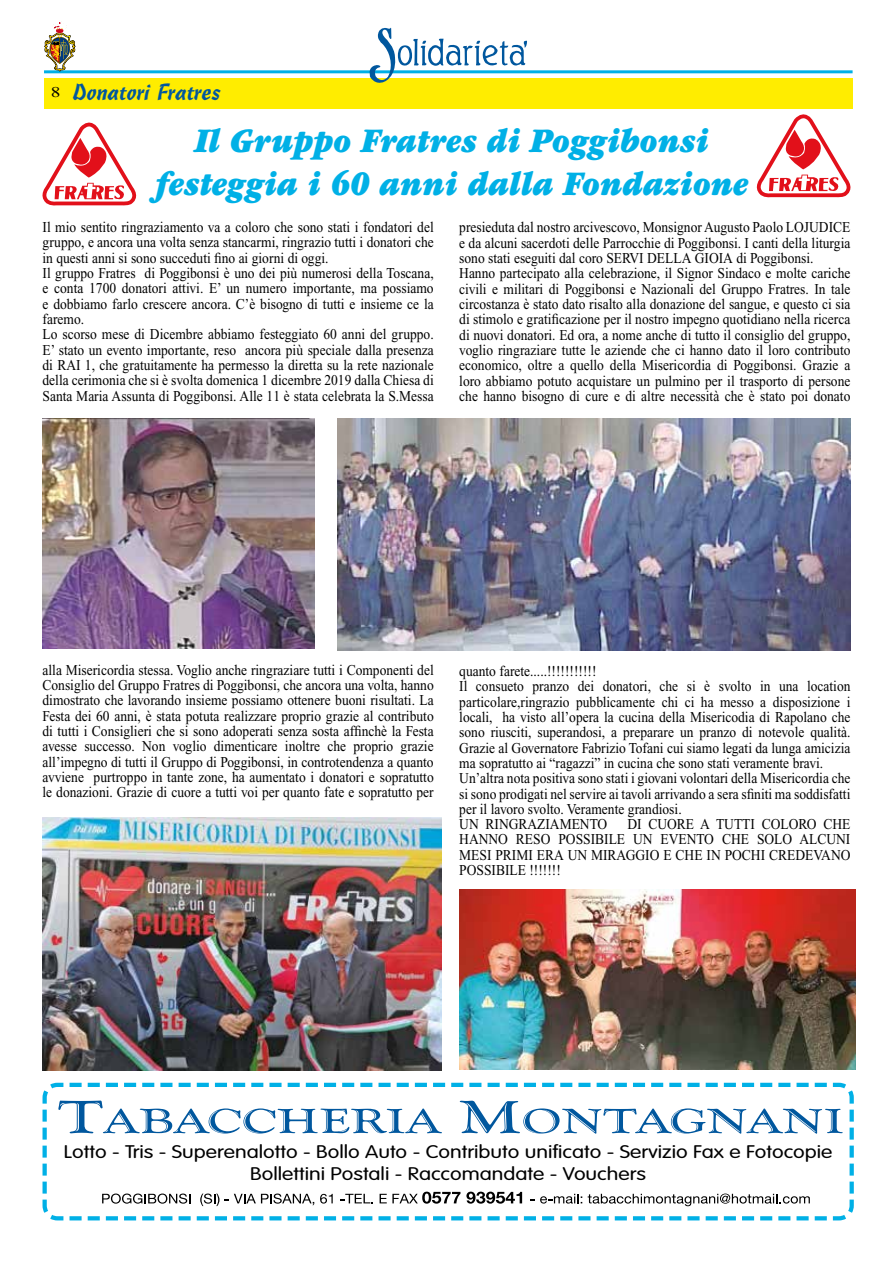
<style>
.page{position:relative;width:893px;height:1263px;background:#fff}
.page>*{position:absolute;margin:0;border:0;box-sizing:border-box;transform-origin:0 0}
.t1{font:italic 900 36px/43.2px "Garamond";color:#00b0e6;text-align:center;scale:.85 1}
.t2{font:22.5px "Cascade Script";color:#00579e}
.t3{font:300 18px/21.6px "VAG Rounded";color:#000;text-align:center;scale:1.2 1}
.t4{font:15px/15.3px "Times New Roman";color:#000;scale:.9 1}
</style>
<div class="page">
<svg style="left:42px;top:1082px;width:812px;height:139px"></svg>
<svg style="left:58px;top:1100px;width:384px;height:33px"></svg>
<svg style="left:460px;top:1101px;width:383px;height:33px"></svg>
<div style="left:44px;top:78px;width:809px;height:31px;background:#ffed00"></div>
<hr style="left:44px;top:70px;width:809px;height:3px;background:#00b0e6">
<svg style="left:367px;top:27px;width:31px;height:56px"></svg>
<svg style="left:398px;top:45px;width:14px;height:21px"></svg>
<div style="left:400px;top:47px;width:9px;height:16px;background:#fff;border-radius:50%"></div>
<svg style="left:413px;top:39px;width:114px;height:27px"></svg>
<svg style="left:44px;top:22px;width:31px;height:49px"></svg>
<svg style="left:43px;top:123px;width:93px;height:82px"></svg>
<svg style="left:757px;top:114px;width:93px;height:83px"></svg>
<img style="left:43px;top:419px;width:272px;height:229px">
<img style="left:338px;top:419px;width:512px;height:231px">
<img style="left:459px;top:889px;width:397px;height:181px">
<img style="left:43px;top:817px;width:398px;height:254px">
<h2 class="t2" style="left:51px;top:79px;width:171px"><sup>8</sup> Donatori Fratres</h2>
<h1 class="t1" style="left:155px;top:120px;width:700px">Il Gruppo Fratres di Poggibonsi festeggia i 60 anni dalla Fondazione</h1>
<p class="t4" style="left:43px;top:220px;width:436px">Il mio sentito ringraziamento va a coloro che sono stati i fondatori del gruppo, e ancora una volta senza stancarmi, ringrazio tutti i donatori che in questi anni si sono succeduti fino ai giorni di oggi.<br>Il gruppo Fratres di Poggibonsi è uno dei più numerosi della Toscana, e conta 1700 donatori attivi. E’ un numero importante, ma possiamo e dobbiamo farlo crescere ancora. C’è bisogno di tutti e insieme ce la faremo.<br>Lo scorso mese di Dicembre abbiamo festeggiato 60 anni del gruppo.<br>E’ stato un evento importante, reso ancora più speciale dalla presenza di RAI 1, che gratuitamente ha permesso la diretta su la rete nazionale della cerimonia che si è svolta domenica 1 dicembre 2019 dalla Chiesa di Santa Maria Assunta di Poggibonsi. Alle 11 è stata celebrata la S.Messa</p>
<p class="t4" style="left:459px;top:220px;width:436px">presieduta dal nostro arcivescovo, Monsignor Augusto Paolo LOJUDICE e da alcuni sacerdoti delle Parrocchie di Poggibonsi. I canti della liturgia sono stati eseguiti dal coro SERVI DELLA GIOIA di Poggibonsi.<br>Hanno partecipato alla celebrazione, il Signor Sindaco e molte cariche civili e militari di Poggibonsi e Nazionali del Gruppo Fratres. In tale circostanza è stato dato risalto alla donazione del sangue, e questo ci sia di stimolo e gratificazione per il nostro impegno quotidiano nella ricerca di nuovi donatori. Ed ora, a nome anche di tutto il consiglio del gruppo, voglio ringraziare tutte le aziende che ci hanno dato il loro contributo economico, oltre a quello della Misericordia di Poggibonsi. Grazie a loro abbiamo potuto acquistare un pulmino per il trasporto di persone che hanno bisogno di cure e di altre necessità che è stato poi donato</p>
<p class="t4" style="left:43px;top:662px;width:436px;text-align:justify">alla Misericordia stessa. Voglio anche ringraziare tutti i Componenti del Consiglio del Gruppo Fratres di Poggibonsi, che ancora una volta, hanno dimostrato che lavorando insieme possiamo ottenere buoni risultati. La Festa dei 60 anni, è stata potuta realizzare proprio grazie al contributo di tutti i Consiglieri che si sono adoperati senza sosta affinchè la Festa avesse successo. Non voglio dimenticare inoltre che proprio grazie all’impegno di tutti il Gruppo di Poggibonsi, in controtendenza a quanto avviene purtroppo in tante zone, ha aumentato i donatori e sopratutto le donazioni. Grazie di cuore a tutti voi per quanto fate e sopratutto per</p>
<p class="t4" style="left:459px;top:663px;width:436px">quanto farete.....!!!!!!!!!!!<br>Il consueto pranzo dei donatori, che si è svolto in una location particolare,ringrazio pubblicamente chi ci ha messo a disposizione i locali, ha visto all’opera la cucina della Misericodia di Rapolano che sono riusciti, superandosi, a preparare un pranzo di notevole qualità.<br>Grazie al Governatore Fabrizio Tofani cui siamo legati da lunga amicizia ma sopratutto ai “ragazzi” in cucina che sono stati veramente bravi.<br>Un’altra nota positiva sono stati i giovani volontari della Misericordia che si sono prodigati nel servire ai tavoli arrivando a sera sfiniti ma soddisfatti per il lavoro svolto. Veramente grandiosi.<br>UN RINGRAZIAMENTO</p>
<p class="t4" style="left:459px;top:816px;width:436px;text-align:justify;text-indent:168px">DI CUORE A TUTTI COLORO CHE HANNO RESO POSSIBILE UN EVENTO CHE SOLO ALCUNI MESI PRIMI ERA UN MIRAGGIO E CHE IN POCHI CREDEVANO POSSIBILE !!!!!!!</p>
<p class="t3" style="left:64px;top:1141px;width:642px">Lotto - Tris - Superenalotto - Bollo Auto - Contributo unificato - Servizio Fax e Fotocopie<br>Bollettini Postali - Raccomandate - Vouchers</p>
</div>
